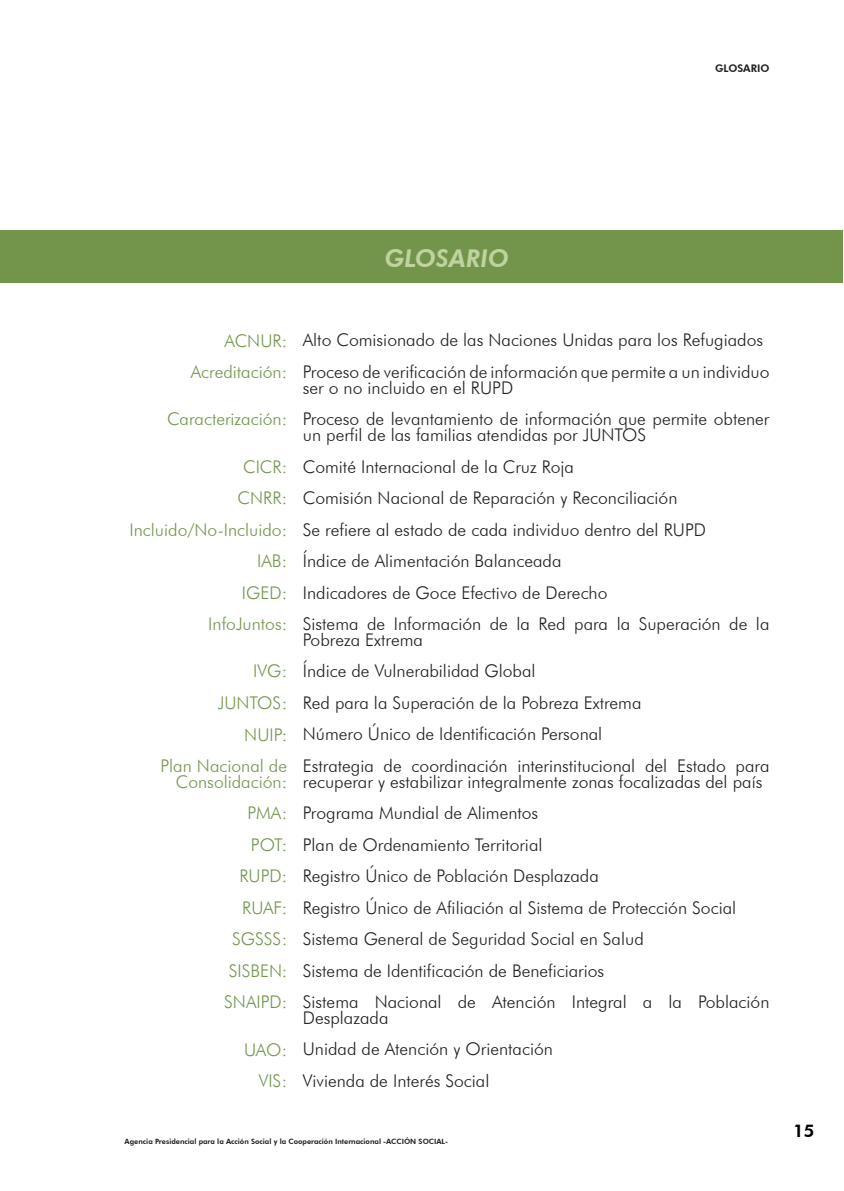
<style>
.page{position:relative;width:844px;height:1191px;background:#fff}
.page>*{position:absolute;margin:0;border:0;box-sizing:border-box;transform-origin:0 0}
.t1{font:italic 800 24.5px "Futura BT";color:#c0d29f}
.t2{font:300 17.5px/15.8px "Futura BT";color:#231f20}
.t3{font:300 17.5px/15.8px "Futura BT";color:#73954b;text-align:right}
.t4{font:800 17.5px "Futura BT";color:#000}
.t5{font:800 10.5px "Futura BT";color:#231f20}
.t6{font:800 7.35px "Futura BT";color:#231f20}
</style>
<div class="page">
<div style="left:0;top:231px;width:842px;height:52px;background:#73954b"></div>
<p class="t5" style="left:715px;top:62px;width:56px">GLOSARIO</p>
<p class="t1" style="left:384px;top:243px;width:126px">GLOSARIO</p>
<p class="t3" style="left:224px;top:332px;width:64px">ACNUR:</p>
<p class="t3" style="left:191px;top:364px;width:98px">Acreditación:</p>
<p class="t3" style="left:167px;top:411px;width:121px">Caracterización:</p>
<p class="t3" style="left:243px;top:458px;width:45px">CICR:</p>
<p class="t3" style="left:237px;top:490px;width:51px">CNRR:</p>
<p class="t3" style="left:129px;top:521px;width:159px">Incluido/No-Incluido:</p>
<p class="t3" style="left:257px;top:553px;width:31px">IAB:</p>
<p class="t3" style="left:242px;top:584px;width:47px">IGED:</p>
<p class="t3" style="left:208px;top:616px;width:80px">InfoJuntos:</p>
<p class="t3" style="left:253px;top:663px;width:35px">IVG:</p>
<p class="t3" style="left:218px;top:694px;width:71px">JUNTOS:</p>
<p class="t3" style="left:244px;top:726px;width:44px">NUIP:</p>
<p class="t3" style="left:160px;top:757px;width:128px">Plan Nacional de<br>Consolidación:</p>
<p class="t3" style="left:247px;top:805px;width:41px">PMA:</p>
<p class="t3" style="left:251px;top:836px;width:38px">POT:</p>
<p class="t3" style="left:239px;top:868px;width:49px">RUPD:</p>
<p class="t3" style="left:242px;top:899px;width:46px">RUAF:</p>
<p class="t3" style="left:232px;top:931px;width:56px">SGSSS:</p>
<p class="t3" style="left:229px;top:962px;width:60px">SISBEN:</p>
<p class="t3" style="left:224px;top:994px;width:64px">SNAIPD:</p>
<p class="t3" style="left:244px;top:1041px;width:45px">UAO:</p>
<p class="t3" style="left:259px;top:1072px;width:30px">VIS:</p>
<p class="t2" style="left:303px;top:332px;width:461px">Alto Comisionado de las Naciones Unidas para los Refugiados</p>
<p class="t2" style="left:303px;top:364px;width:468px">Proceso de verificación de información que permite a un individuo ser o no incluido en el RUPD</p>
<p class="t2" style="left:303px;top:411px;width:468px">Proceso de levantamiento de información que permite obtener un perfil de las familias atendidas por JUNTOS</p>
<p class="t2" style="left:303px;top:458px;width:273px">Comité Internacional de la Cruz Roja</p>
<p class="t2" style="left:303px;top:490px;width:376px">Comisión Nacional de Reparación y Reconciliación</p>
<p class="t2" style="left:303px;top:521px;width:404px">Se refiere al estado de cada individuo dentro del RUPD</p>
<p class="t2" style="left:303px;top:553px;width:260px">Índice de Alimentación Balanceada</p>
<p class="t2" style="left:303px;top:584px;width:306px">Indicadores de Goce Efectivo de Derecho</p>
<p class="t2" style="left:303px;top:616px;width:468px">Sistema de Información de la Red para la Superación de la<br>Pobreza Extrema</p>
<p class="t2" style="left:303px;top:663px;width:234px">Índice de Vulnerabilidad Global</p>
<p class="t2" style="left:303px;top:694px;width:340px">Red para la Superación de la Pobreza Extrema</p>
<p class="t2" style="left:303px;top:726px;width:301px">Número Único de Identificación Personal</p>
<p class="t2" style="left:303px;top:757px;width:468px">Estrategia de coordinación interinstitucional del Estado para recuperar y estabilizar integralmente zonas focalizadas del país</p>
<p class="t2" style="left:303px;top:805px;width:237px">Programa Mundial de Alimentos</p>
<p class="t2" style="left:303px;top:836px;width:241px">Plan de Ordenamiento Territorial</p>
<p class="t2" style="left:303px;top:868px;width:297px">Registro Único de Población Desplazada</p>
<p class="t2" style="left:303px;top:899px;width:435px">Registro Único de Afiliación al Sistema de Protección Social</p>
<p class="t2" style="left:303px;top:931px;width:342px">Sistema General de Seguridad Social en Salud</p>
<p class="t2" style="left:303px;top:962px;width:303px">Sistema de Identificación de Beneficiarios</p>
<p class="t2" style="left:303px;top:994px;width:468px">Sistema Nacional de Atención Integral a la Población<br>Desplazada</p>
<p class="t2" style="left:303px;top:1041px;width:251px">Unidad de Atención y Orientación</p>
<p class="t2" style="left:303px;top:1072px;width:188px">Vivienda de Interés Social</p>
<p class="t6" style="left:125px;top:1136px;width:325px">Agencia Presidencial para la Acción Social y la Cooperación Internacional -ACCIÓN SOCIAL-</p>
<p class="t4" style="left:792px;top:1120px;width:21px">15</p>
</div>
